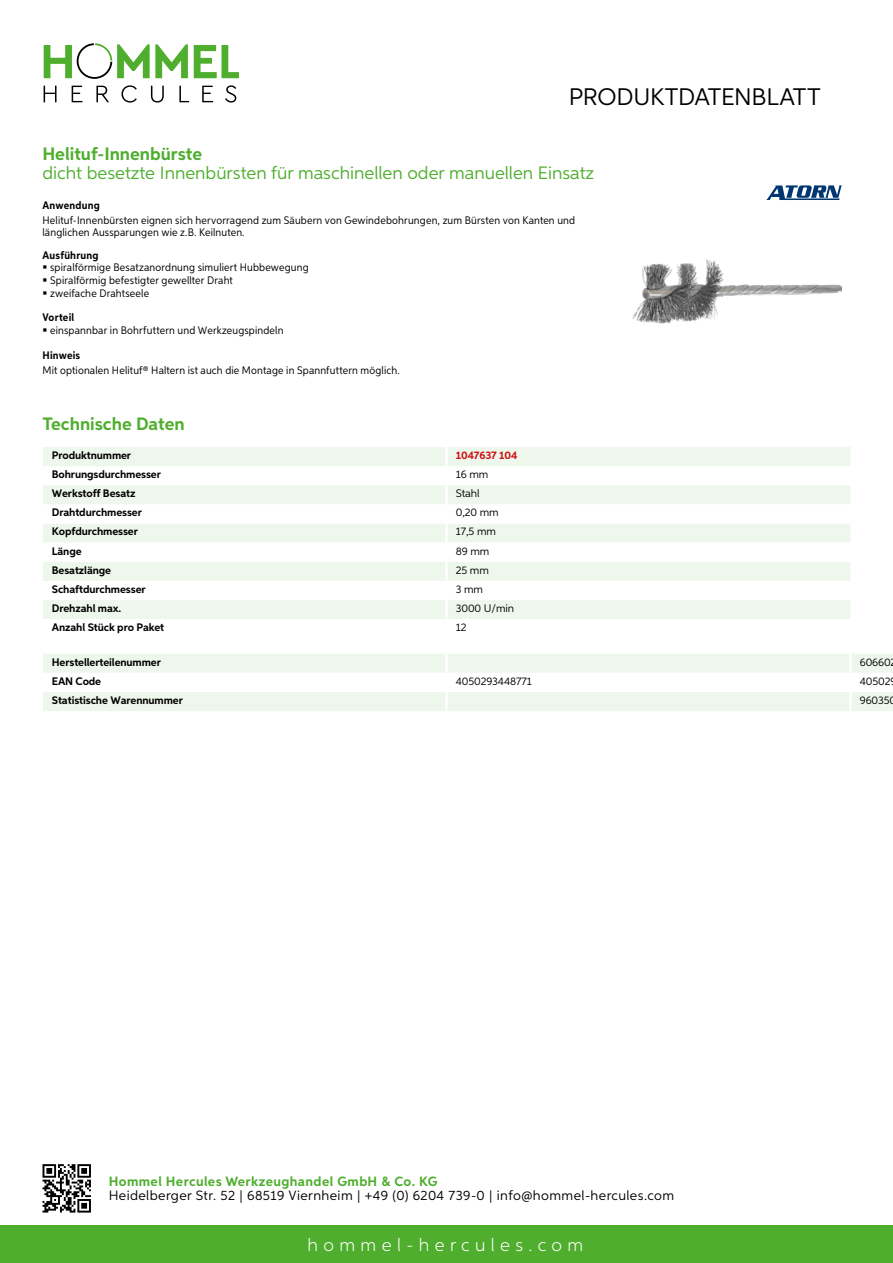
<style>
.page{position:relative;width:893px;height:1263px;background:#fff}
.page>*{position:absolute;margin:0;border:0;box-sizing:border-box;transform-origin:0 0}
.t1{font:24px "Aspira";letter-spacing:-.01em;color:#000}
.t2{font:18px "Aspira";color:#50ae2f}
.t3{font:700 18px "Aspira";color:#50ae2f}
.t4{font:300 18px "Aspira";letter-spacing:.3em;color:#fff}
.t5{font:13.5px "Aspira";letter-spacing:.03em;color:#000}
.t6{font:700 13.5px "Aspira";letter-spacing:.03em;color:#50ae2f}
.t7{font:10.95px/12.8px "Aspira Nar";letter-spacing:.015em;color:#000}
.t8{font:700 10.95px "Aspira";letter-spacing:-.01em;color:#000}
.t9{font:10.95px "Aspira";letter-spacing:-.01em;color:#000}
.t10{font:700 10.95px "Aspira Nar";letter-spacing:.02em;color:#000}
.t11{font:700 10.95px "Aspira";letter-spacing:-.01em;color:#cd1013}
</style>
<div class="page">
<div style="left:0;top:1226px;width:893px;height:37px;background:#50ae2f"></div>
<svg style="left:43px;top:1164px;width:48px;height:48px"></svg>
<svg style="left:194px;top:45px;width:45px;height:33px"></svg>
<svg style="left:44px;top:43px;width:144px;height:36px"></svg>
<svg style="left:44px;top:86px;width:13px;height:16px"></svg>
<svg style="left:72px;top:86px;width:10px;height:16px"></svg>
<svg style="left:96px;top:86px;width:13px;height:16px"></svg>
<svg style="left:121px;top:85px;width:16px;height:18px"></svg>
<svg style="left:151px;top:86px;width:13px;height:17px"></svg>
<svg style="left:179px;top:86px;width:10px;height:16px"></svg>
<svg style="left:202px;top:86px;width:11px;height:16px"></svg>
<svg style="left:225px;top:85px;width:11px;height:18px"></svg>
<div style="left:43px;top:447px;width:807px;height:19px;background:#eef7eb"></div>
<svg style="left:43px;top:485px;width:807px;height:134px;fill:#eef7eb"></svg>
<hr style="left:445px;top:447px;width:3px;height:19px;background:#fff">
<hr style="left:445px;top:485px;width:3px;height:19px;background:#fff">
<hr style="left:445px;top:504px;width:3px;height:19px;background:#fff">
<hr style="left:445px;top:523px;width:3px;height:20px;background:#fff">
<hr style="left:445px;top:543px;width:3px;height:19px;background:#fff">
<hr style="left:445px;top:562px;width:3px;height:19px;background:#fff">
<hr style="left:445px;top:581px;width:3px;height:19px;background:#fff">
<hr style="left:445px;top:600px;width:3px;height:19px;background:#fff">
<svg style="left:43px;top:654px;width:850px;height:57px"></svg>
<hr style="left:445px;top:692px;width:3px;height:19px;background:#fff">
<hr style="left:849px;top:692px;width:3px;height:19px;background:#fff">
<img style="left:632px;top:259px;width:210px;height:65px">
<svg style="left:766px;top:185px;width:76px;height:15px"></svg>
<h1 class="t1" style="left:569px;top:82px;width:253px">Produktdatenblatt</h1>
<h2 class="t3" style="left:43px;top:142px;width:161px">Helituf-Innenbürste</h2>
<h2 class="t2" style="left:43px;top:162px;width:553px">dicht besetzte Innenbürsten für maschinellen oder manuellen Einsatz</h2>
<p class="t10" style="left:43px;top:199px;width:59px">Anwendung</p>
<p class="t7" style="left:43px;top:214px;width:534px;line-height:12px">Helituf-Innenbürsten eignen sich hervorragend zum Säubern von Gewindebohrungen, zum Bürsten von Kanten und länglichen Aussparungen wie z.B. Keilnuten.</p>
<p class="t10" style="left:43px;top:248px;width:58px">Ausführung</p>
<p class="t7" style="left:50px;top:261px;width:260px">spiralförmige Besatzanordnung simuliert Hubbewegung<br>Spiralförmig befestigter gewellter Draht<br>zweifache Drahtseele</p>
<p class="t10" style="left:43px;top:311px;width:33px">Vorteil</p>
<p class="t7" style="left:50px;top:324px;width:235px">einspannbar in Bohrfuttern und Werkzeugspindeln</p>
<p class="t10" style="left:43px;top:349px;width:39px">Hinweis</p>
<p class="t7" style="left:43px;top:364px;width:359px">Mit optionalen Helituf® Haltern ist auch die Montage in Spannfuttern möglich.</p>
<h2 class="t3" style="left:43px;top:413px;width:144px">Technische Daten</h2>
<p class="t8" style="left:52px;top:448px;width:81px">Produktnummer</p>
<p class="t11" style="left:456px;top:448px;width:63px">1047637 104</p>
<p class="t8" style="left:52px;top:467px;width:111px">Bohrungsdurchmesser</p>
<p class="t9" style="left:456px;top:468px;width:34px">16 mm</p>
<p class="t8" style="left:52px;top:487px;width:85px">Werkstoff Besatz</p>
<p class="t9" style="left:456px;top:487px;width:25px">Stahl</p>
<p class="t8" style="left:52px;top:506px;width:91px">Drahtdurchmesser</p>
<p class="t9" style="left:456px;top:506px;width:44px">0,20 mm</p>
<p class="t8" style="left:52px;top:525px;width:88px">Kopfdurchmesser</p>
<p class="t9" style="left:456px;top:525px;width:42px">17,5 mm</p>
<p class="t8" style="left:52px;top:544px;width:31px">Länge</p>
<p class="t9" style="left:456px;top:544px;width:35px">89 mm</p>
<p class="t8" style="left:52px;top:563px;width:61px">Besatzlänge</p>
<p class="t9" style="left:456px;top:563px;width:35px">25 mm</p>
<p class="t8" style="left:52px;top:582px;width:95px">Schaftdurchmesser</p>
<p class="t9" style="left:456px;top:582px;width:29px">3 mm</p>
<p class="t8" style="left:52px;top:601px;width:71px">Drehzahl max.</p>
<p class="t9" style="left:456px;top:601px;width:60px">3000 U/min</p>
<p class="t8" style="left:52px;top:621px;width:114px">Anzahl Stück pro Paket</p>
<p class="t9" style="left:456px;top:621px;width:12px">12</p>
<p class="t8" style="left:52px;top:655px;width:111px">Herstellerteilenummer</p>
<p class="t9" style="left:860px;top:655px;width:32px">60660</p>
<p class="t8" style="left:52px;top:674px;width:51px">EAN Code</p>
<p class="t9" style="left:456px;top:674px;width:77px">4050293448771</p>
<p class="t9" style="left:860px;top:674px;width:32px">40502</p>
<p class="t8" style="left:52px;top:693px;width:132px">Statistische Warennummer</p>
<p class="t9" style="left:860px;top:693px;width:38px">960350</p>
<p class="t6" style="left:109px;top:1172px;width:330px">Hommel Hercules Werkzeughandel GmbH &amp; Co. KG</p>
<p class="t5" style="left:109px;top:1187px;width:567px">Heidelberger Str. 52 | 68519 Viernheim | +49 (0) 6204 739-0 | info@hommel-hercules.com</p>
<h2 class="t4" style="left:307px;top:1234px;width:277px">hommel-hercules.com</h2>
</div>
